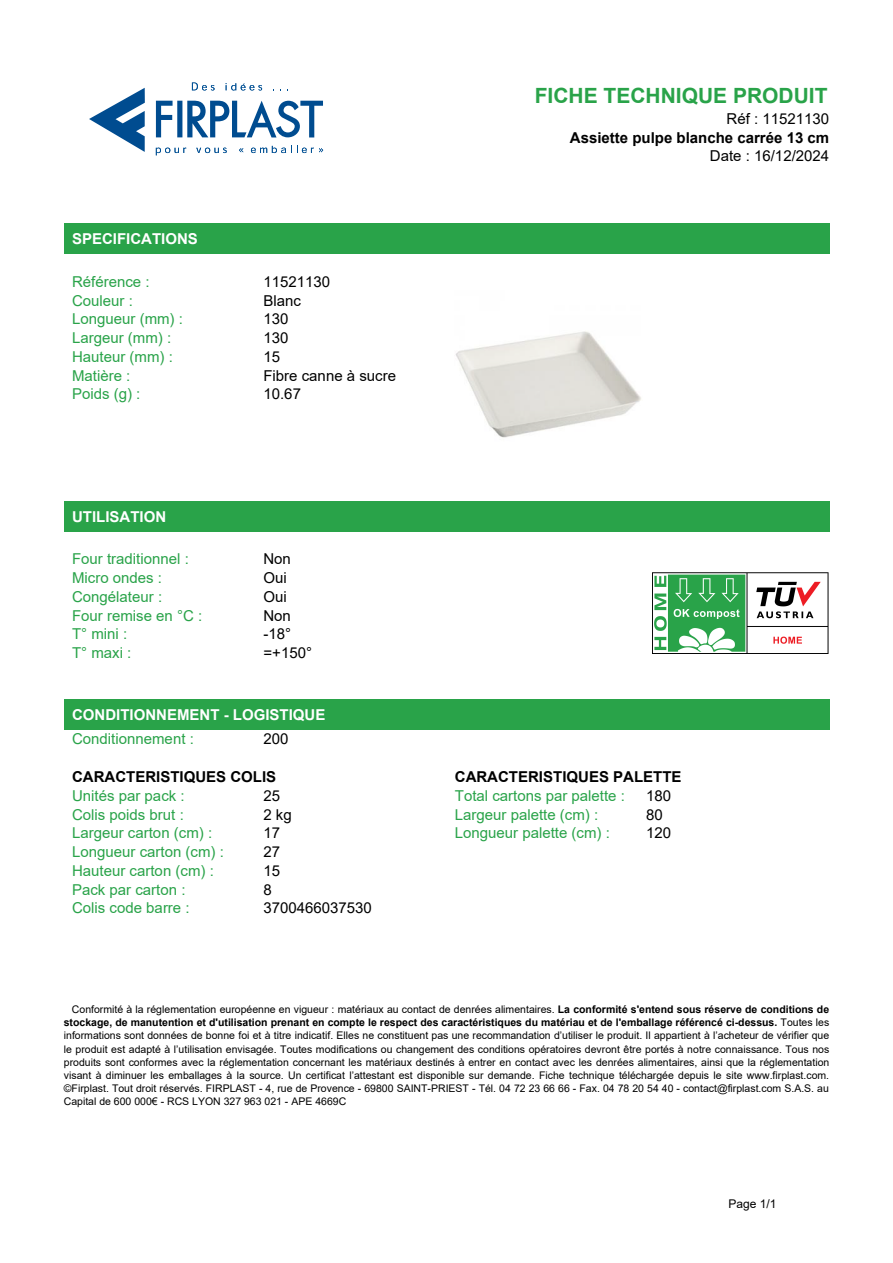
<style>
.page{position:relative;width:893px;height:1263px;background:#fff}
.page>*{position:absolute;margin:0;border:0;box-sizing:border-box;transform-origin:0 0}
.t1{font:700 21px "Arial";color:#29a349}
.t2{font:15px "Arial";color:#29a349}
.t3{font:15px "Arial";color:#000}
.t4{font:700 15px "Arial";color:#000}
.t5{font:700 15px "Arial";color:#fff}
.t6{font:12px "Arial";color:#000}
.t7{font:10.5px/13.2px "Arial";color:#000;text-align:justify}
.s1{font-weight:700}
</style>
<div class="page">
<div style="left:64px;top:700px;width:765px;height:30px;background:#29a349"></div>
<div style="left:64px;top:501px;width:765px;height:30px;background:#29a349"></div>
<div style="left:64px;top:223px;width:765px;height:30px;background:#29a349"></div>
<svg style="left:156px;top:101px;width:167px;height:36px"></svg>
<svg style="left:89px;top:88px;width:56px;height:64px"></svg>
<svg style="left:192px;top:83px;width:23px;height:7px"></svg>
<svg style="left:226px;top:83px;width:36px;height:7px"></svg>
<svg style="left:156px;top:148px;width:30px;height:7px"></svg>
<svg style="left:196px;top:148px;width:31px;height:5px"></svg>
<svg style="left:239px;top:148px;width:4px;height:4px"></svg>
<svg style="left:251px;top:146px;width:72px;height:7px"></svg>
<img style="left:455px;top:331px;width:186px;height:107px">
<img style="left:652px;top:572px;width:176px;height:82px">
<h2 class="t5" style="left:72px;top:228px;width:127px">SPECIFICATIONS</h2>
<h2 class="t2" style="left:72px;top:271px;width:79px">Référence :</h2>
<h2 class="t3" style="left:263px;top:271px;width:68px">11521130</h2>
<h2 class="t2" style="left:72px;top:290px;width:62px">Couleur :</h2>
<h2 class="t3" style="left:263px;top:290px;width:39px">Blanc</h2>
<h2 class="t2" style="left:72px;top:309px;width:112px">Longueur (mm) :</h2>
<h2 class="t3" style="left:263px;top:309px;width:27px">130</h2>
<h2 class="t2" style="left:72px;top:327px;width:101px">Largeur (mm) :</h2>
<h2 class="t3" style="left:263px;top:327px;width:27px">130</h2>
<h2 class="t2" style="left:72px;top:346px;width:102px">Hauteur (mm) :</h2>
<h2 class="t3" style="left:263px;top:346px;width:18px">15</h2>
<h2 class="t2" style="left:72px;top:365px;width:60px">Matière :</h2>
<h2 class="t3" style="left:263px;top:365px;width:134px">Fibre canne à sucre</h2>
<h2 class="t2" style="left:72px;top:384px;width:70px">Poids (g) :</h2>
<h2 class="t3" style="left:263px;top:384px;width:39px">10.67</h2>
<h2 class="t5" style="left:72px;top:506px;width:96px">UTILISATION</h2>
<h2 class="t2" style="left:72px;top:549px;width:118px">Four traditionnel :</h2>
<h2 class="t3" style="left:263px;top:549px;width:29px">Non</h2>
<h2 class="t2" style="left:72px;top:568px;width:92px">Micro ondes :</h2>
<h2 class="t3" style="left:263px;top:568px;width:25px">Oui</h2>
<h2 class="t2" style="left:72px;top:586px;width:92px">Congélateur :</h2>
<h2 class="t3" style="left:263px;top:586px;width:25px">Oui</h2>
<h2 class="t2" style="left:72px;top:605px;width:132px">Four remise en °C :</h2>
<h2 class="t3" style="left:263px;top:605px;width:29px">Non</h2>
<h2 class="t2" style="left:72px;top:624px;width:57px">T° mini :</h2>
<h2 class="t3" style="left:263px;top:624px;width:29px">-18°</h2>
<h2 class="t2" style="left:72px;top:643px;width:61px">T° maxi :</h2>
<h2 class="t3" style="left:263px;top:643px;width:50px">=+150°</h2>
<h2 class="t5" style="left:72px;top:704px;width:255px">CONDITIONNEMENT - LOGISTIQUE</h2>
<h2 class="t2" style="left:72px;top:729px;width:123px">Conditionnement :</h2>
<h2 class="t3" style="left:263px;top:729px;width:27px">200</h2>
<h2 class="t4" style="left:72px;top:766px;width:206px">CARACTERISTIQUES COLIS</h2>
<h2 class="t2" style="left:72px;top:785px;width:114px">Unités par pack :</h2>
<h2 class="t3" style="left:263px;top:785px;width:18px">25</h2>
<h2 class="t2" style="left:72px;top:804px;width:113px">Colis poids brut :</h2>
<h2 class="t3" style="left:263px;top:804px;width:30px">2 kg</h2>
<h2 class="t2" style="left:72px;top:823px;width:142px">Largeur carton (cm) :</h2>
<h2 class="t3" style="left:263px;top:823px;width:18px">17</h2>
<h2 class="t2" style="left:72px;top:841px;width:153px">Longueur carton (cm) :</h2>
<h2 class="t3" style="left:263px;top:841px;width:18px">27</h2>
<h2 class="t2" style="left:72px;top:860px;width:143px">Hauteur carton (cm) :</h2>
<h2 class="t3" style="left:263px;top:860px;width:18px">15</h2>
<h2 class="t2" style="left:72px;top:879px;width:115px">Pack par carton :</h2>
<h2 class="t3" style="left:263px;top:879px;width:10px">8</h2>
<h2 class="t2" style="left:72px;top:898px;width:119px">Colis code barre :</h2>
<h2 class="t3" style="left:263px;top:898px;width:110px">3700466037530</h2>
<h1 class="t1" style="left:535px;top:81px;width:294px">FICHE TECHNIQUE PRODUIT</h1>
<h2 class="t3" style="left:727px;top:108px;width:104px">Réf : 11521130</h2>
<h2 class="t4" style="left:570px;top:127px;width:261px">Assiette pulpe blanche carrée 13 cm</h2>
<h2 class="t3" style="left:710px;top:146px;width:121px">Date : 16/12/2024</h2>
<h2 class="t4" style="left:455px;top:766px;width:228px">CARACTERISTIQUES PALETTE</h2>
<h2 class="t2" style="left:455px;top:785px;width:172px">Total cartons par palette :</h2>
<h2 class="t3" style="left:646px;top:785px;width:27px">180</h2>
<h2 class="t2" style="left:455px;top:804px;width:145px">Largeur palette (cm) :</h2>
<h2 class="t3" style="left:646px;top:804px;width:18px">80</h2>
<h2 class="t2" style="left:455px;top:823px;width:157px">Longueur palette (cm) :</h2>
<h2 class="t3" style="left:646px;top:823px;width:27px">120</h2>
<p class="t7" style="left:64px;top:1003px;width:767px;text-indent:8px">Conformité à la réglementation européenne en vigueur : matériaux au contact de denrées alimentaires. <span class="s1">La conformité s'entend sous réserve de conditions de stockage, de manutention et d'utilisation prenant en compte le respect des caractéristiques du matériau et de l'emballage référencé ci-dessus.</span> Toutes les informations sont données de bonne foi et à titre indicatif. Elles ne constituent pas une recommandation d’utiliser le produit. Il appartient à l’acheteur de vérifier que le produit est adapté à l’utilisation envisagée. Toutes modifications ou changement des conditions opératoires devront être portés à notre connaissance. Tous nos produits sont conformes avec la réglementation concernant les matériaux destinés à entrer en contact avec les denrées alimentaires, ainsi que la réglementation visant à diminuer les emballages à la source. Un certificat l’attestant est disponible sur demande. Fiche technique téléchargée depuis le site www.firplast.com. ©Firplast. Tout droit réservés. FIRPLAST - 4, rue de Provence - 69800 SAINT-PRIEST - Tél. 04 72 23 66 66 - Fax. 04 78 20 54 40 - contact@firplast.com S.A.S. au Capital de 600 000€ - RCS LYON 327 963 021 - APE 4669C</p>
<p class="t6" style="left:728px;top:1195px;width:50px">Page 1/1</p>
</div>
